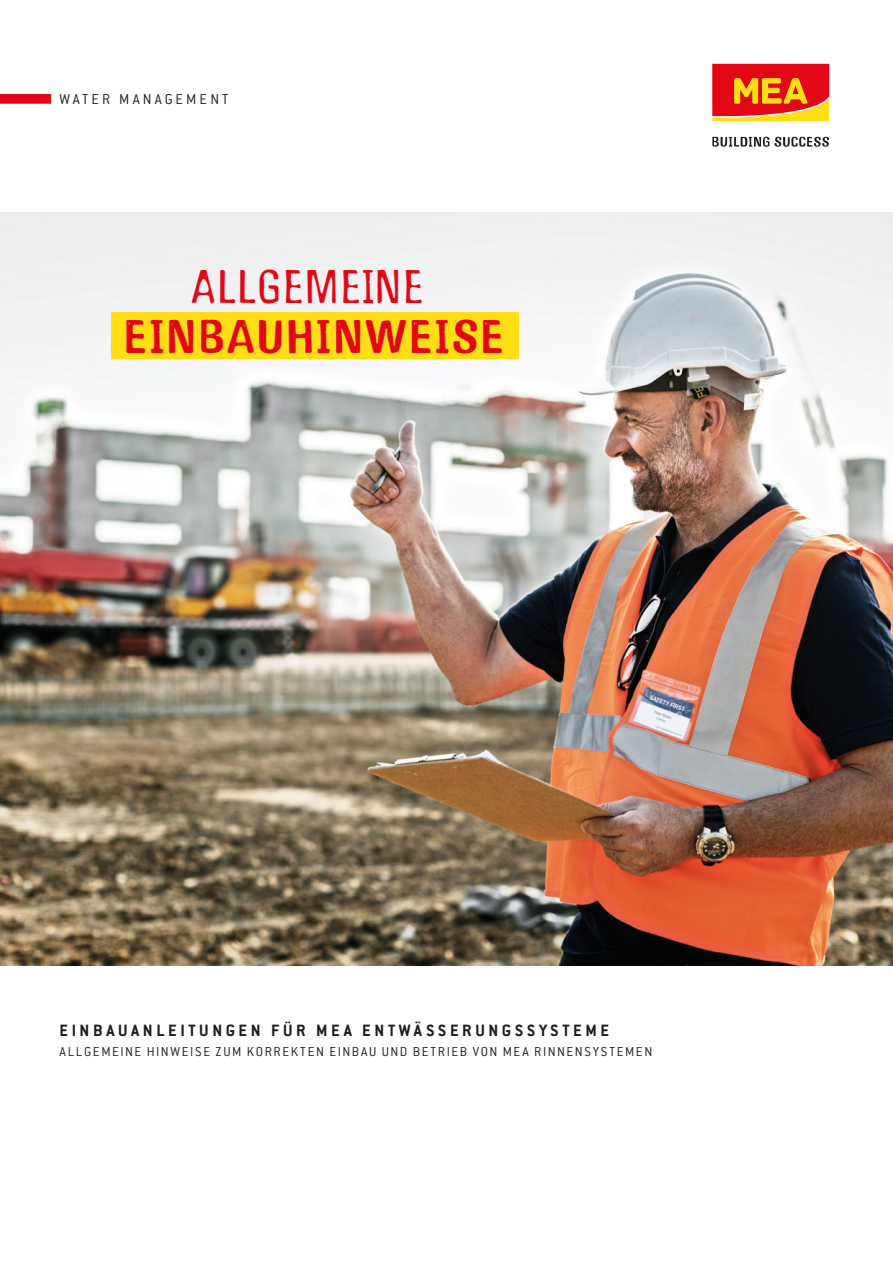
<style>
.page{position:relative;width:893px;height:1263px;background:#fff}
.page>*{position:absolute;margin:0;border:0;box-sizing:border-box;transform-origin:0 0}
.t1{font:700 49.5px "Gagamond";letter-spacing:.055em;color:#e30614}
.t2{font:49.5px "Gagamond";letter-spacing:.05em;color:#e30614}
.t3{font:700 18px "Conduit ITC Pro";letter-spacing:.2em;color:#1d1d1b}
.t4{font:300 15.75px "Conduit ITC Pro";letter-spacing:.2em;color:#1d1d1b}
.t5{font:300 14.25px "Conduit ITC Pro";letter-spacing:.11em;color:#1d1d1b}
</style>
<div class="page">
<img style="left:0;top:213px;width:893px;height:752px">
<div style="left:111px;top:312px;width:408px;height:47px;background:#ffde15"></div>
<svg style="left:712px;top:64px;width:117px;height:57px;background:#eb4c1b"></svg>
<svg style="left:712px;top:137px;width:117px;height:10px"></svg>
<div style="left:0;top:94px;width:51px;height:10px;background:#e30614"></div>
<p class="t4" style="left:60px;top:90px;width:170px">WATER MANAGEMENT</p>
<h1 class="t2" style="left:191px;top:261px;width:233px">ALLGEMEINE</h1>
<h1 class="t1" style="left:125px;top:310px;width:380px">EINBAUHINWEISE</h1>
<p class="t3" style="left:60px;top:1019px;width:551px">EINBAUANLEITUNGEN FÜR MEA ENTWÄSSERUNGSSYSTEME</p>
<p class="t5" style="left:60px;top:1044px;width:594px">ALLGEMEINE HINWEISE ZUM KORREKTEN EINBAU UND BETRIEB VON MEA RINNENSYSTEMEN</p>
</div>
